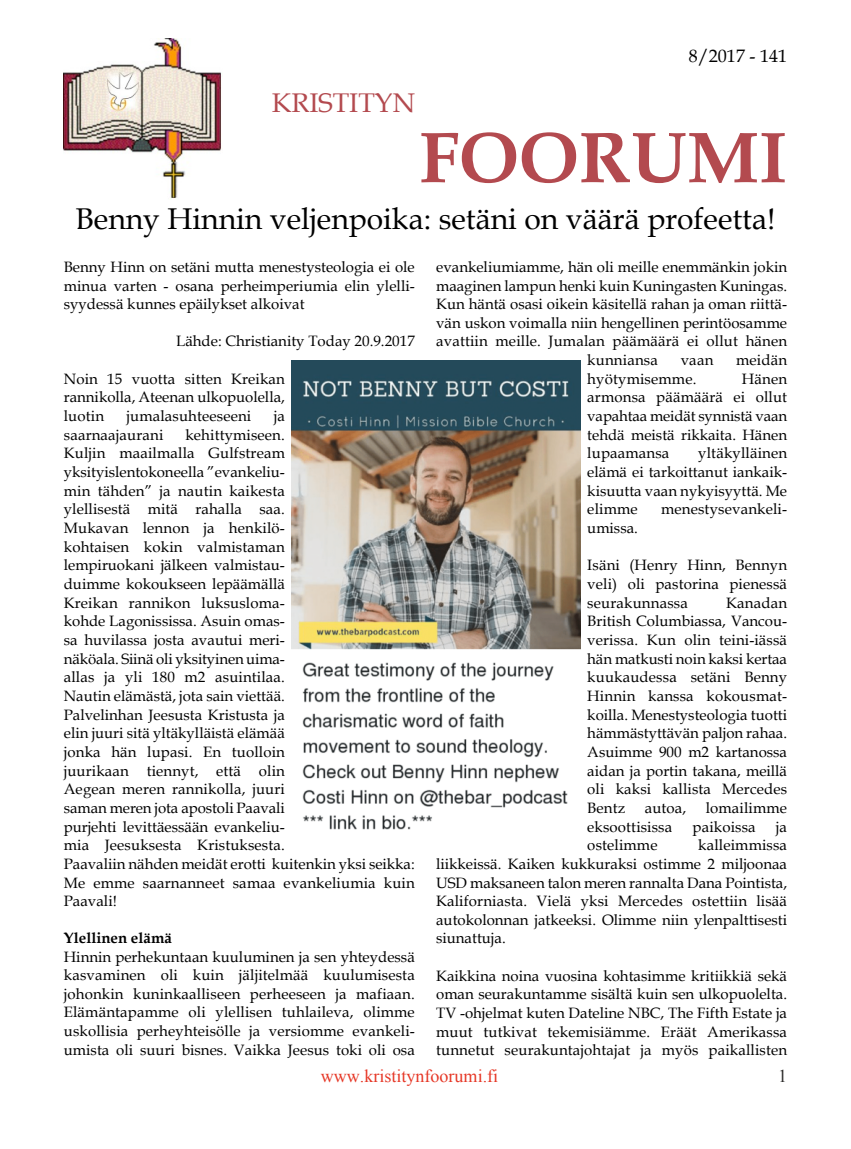
<style>
.page{position:relative;width:851px;height:1149px;background:#fff}
.page>*{position:absolute;margin:0;border:0;box-sizing:border-box;transform-origin:0 0}
.t1{font:700 72px "Book Antiqua";color:#b34a4f}
.t2{font:30px "Book Antiqua";color:#000}
.t3{font:27px "Book Antiqua";color:#b34a4f}
.t4{font:18px "Times New Roman";color:#e63726}
.t5{font:18px "Book Antiqua";color:#000}
.t6{font:18px "Times New Roman";color:#2c2b2a}
.t7{font:15px/18.6px "Book Antiqua";color:#000;text-align:justify}
.t8{font:700 15px "Book Antiqua";color:#000}
</style>
<div class="page">
<img style="left:64px;top:38px;width:158px;height:161px">
<img style="left:292px;top:360px;width:288px;height:470px">
<h3 class="t3" style="left:272px;top:92px;width:145px">KRISTITYN</h3>
<p class="t5" style="left:689px;top:49px;width:100px">8/2017 - 141</p>
<h1 class="t1" style="left:419px;top:130px;width:370px">FOORUMI</h1>
<h2 class="t2" style="left:76px;top:207px;width:701px">Benny Hinnin veljenpoika: setäni on väärä profeetta!</h2>
<p class="t7" style="left:64px;top:259px;width:352px">Benny Hinn on setäni mutta menestysteologia ei ole minua varten - osana perheimperiumia elin ylelli&shy;syydessä kunnes epäilykset alkoivat</p>
<p class="t7" style="left:176px;top:334px;width:240px">Lähde: Christianity Today 20.9.2017</p>
<p class="t7" style="left:64px;top:371px;width:222px">Noin 15 vuotta sitten Kreikan rannikolla, Ateenan ulkopuolella, luotin</p>
<p class="t7" style="left:126px;top:408px;width:126px">jumalasuhteeseeni</p>
<p class="t7" style="left:274px;top:408px;width:13px">ja</p>
<p class="t7" style="left:64px;top:427px;width:101px">saarnaajaurani</p>
<p class="t7" style="left:64px;top:427px;width:352px;text-align:left;text-indent:122px">kehittymiseen.<br>Kuljin maailmalla Gulfstream yksityislentokoneella ”evankeliu-<br>min tähden” ja nautin kaikesta<br>ylellisestä mitä rahalla saa.<br>Mukavan lennon ja henkilö-<br>kohtaisen kokin valmistaman<br>lempiruokani jälkeen valmistau-<br>duimme kokoukseen lepäämällä<br>Kreikan rannikon luksusloma-<br>kohde Lagonississa. Asuin omas-<br>sa huvilassa josta avautui meri-<br>näköala. Siinä oli yksityinen uima-<br>allas ja yli 180 m2 asuintilaa.<br>Nautin elämästä, jota sain viettää.<br>Palvelinhan Jeesusta Kristusta ja<br>elin juuri sitä yltäkylläistä elämää<br>jonka hän lupasi. En tuolloin<br>juurikaan tiennyt, että olin<br>Aegean meren rannikolla, juuri<br>saman meren jota apostoli Paavali<br>purjehti levittäessään evankeliu-<br>mia Jeesuksesta Kristuksesta.<br>Paavaliin nähden meidät erotti kuitenkin yksi seikka:<br>Me emme saarnanneet samaa evankeliumia kuin<br>Paavali!</p>
<p class="t8" style="left:64px;top:931px;width:109px">Ylellinen elämä</p>
<p class="t7" style="left:64px;top:948px;width:352px">Hinnin perhekuntaan kuuluminen ja sen yhteydessä kasvaminen oli kuin jäljitelmää kuulumisesta johonkin kuninkaalliseen perheeseen ja mafiaan.<br>Elämäntapamme oli ylellisen tuhlaileva, olimme uskollisia perheyhteisölle ja versiomme evankeli&shy;umista oli suuri bisnes. Vaikka Jeesus toki oli osa</p>
<p class="t7" style="left:436px;top:259px;width:352px">evankeliumiamme, hän oli meille enemmänkin jokin</p>
<p class="t7" style="left:436px;top:278px;width:352px">maaginen lampun henki kuin Kuningasten Kuningas.</p>
<p class="t7" style="left:436px;top:296px;width:352px">Kun häntä osasi oikein käsitellä rahan ja oman riittä-</p>
<p class="t7" style="left:436px;top:315px;width:352px">vän uskon voimalla niin hengellinen perintöosamme</p>
<p class="t7" style="left:436px;top:334px;width:352px">avattiin meille. Jumalan päämäärä ei ollut hänen</p>
<p class="t7" style="left:587px;top:352px;width:72px">kunniansa</p>
<p class="t7" style="left:680px;top:352px;width:34px">vaan</p>
<p class="t7" style="left:736px;top:352px;width:53px">meidän</p>
<p class="t7" style="left:587px;top:371px;width:111px">hyötymisemme.</p>
<p class="t7" style="left:587px;top:371px;width:201px;text-indent:154px">Hänen armonsa päämäärä ei ollut vapahtaa meidät synnistä vaan tehdä meistä rikkaita. Hänen lupaamansa</p>
<p class="t7" style="left:587px;top:445px;width:201px;text-indent:111px">yltäkylläinen elämä ei tarkoittanut iankaik&shy;kisuutta vaan nykyisyyttä. Me elimme</p>
<p class="t7" style="left:661px;top:501px;width:127px">menestysevankeli-</p>
<p class="t7" style="left:587px;top:520px;width:52px">umissa.</p>
<p class="t7" style="left:587px;top:557px;width:201px">Isäni (Henry Hinn, Bennyn veli) oli pastorina pienessä seurakunnassa</p>
<p class="t7" style="left:587px;top:595px;width:201px;text-indent:139px">Kanadan British Columbiassa, Vancou&shy;verissa. Kun olin teini-iässä hän matkusti noin kaksi kertaa kuukaudessa setäni Benny Hinnin kanssa kokousmat&shy;koilla. Menestysteologia tuotti hämmästyttävän paljon rahaa.<br>Asuimme 900 m2 kartanossa aidan ja portin takana, meillä oli kaksi kallista Mercedes Bentz</p>
<p class="t7" style="left:644px;top:800px;width:43px">autoa,</p>
<p class="t7" style="left:705px;top:800px;width:83px">lomailimme</p>
<p class="t7" style="left:587px;top:818px;width:86px">eksoottisissa</p>
<p class="t7" style="left:692px;top:818px;width:65px">paikoissa</p>
<p class="t7" style="left:775px;top:818px;width:13px">ja</p>
<p class="t7" style="left:587px;top:837px;width:72px">ostelimme</p>
<p class="t7" style="left:436px;top:837px;width:352px;text-indent:262px">kalleimmissa liikkeissä. Kaiken kukkuraksi ostimme 2 miljoonaa USD maksaneen talon meren rannalta Dana Pointista, Kaliforniasta. Vielä yksi Mercedes ostettiin lisää autokolonnan jatkeeksi. Olimme niin ylenpalttisesti siunattuja.</p>
<p class="t7" style="left:436px;top:967px;width:352px">Kaikkina noina vuosina kohtasimme kritiikkiä sekä oman seurakuntamme sisältä kuin sen ulkopuolelta.<br>TV -ohjelmat kuten Dateline NBC, The Fifth Estate ja muut tutkivat tekemisiämme. Eräät Amerikassa tunnetut seurakuntajohtajat ja myös paikallisten</p>
<p class="t4" style="left:321px;top:1069px;width:179px">www.kristitynfoorumi.fi</p>
<p class="t6" style="left:778px;top:1069px;width:10px">1</p>
</div>
